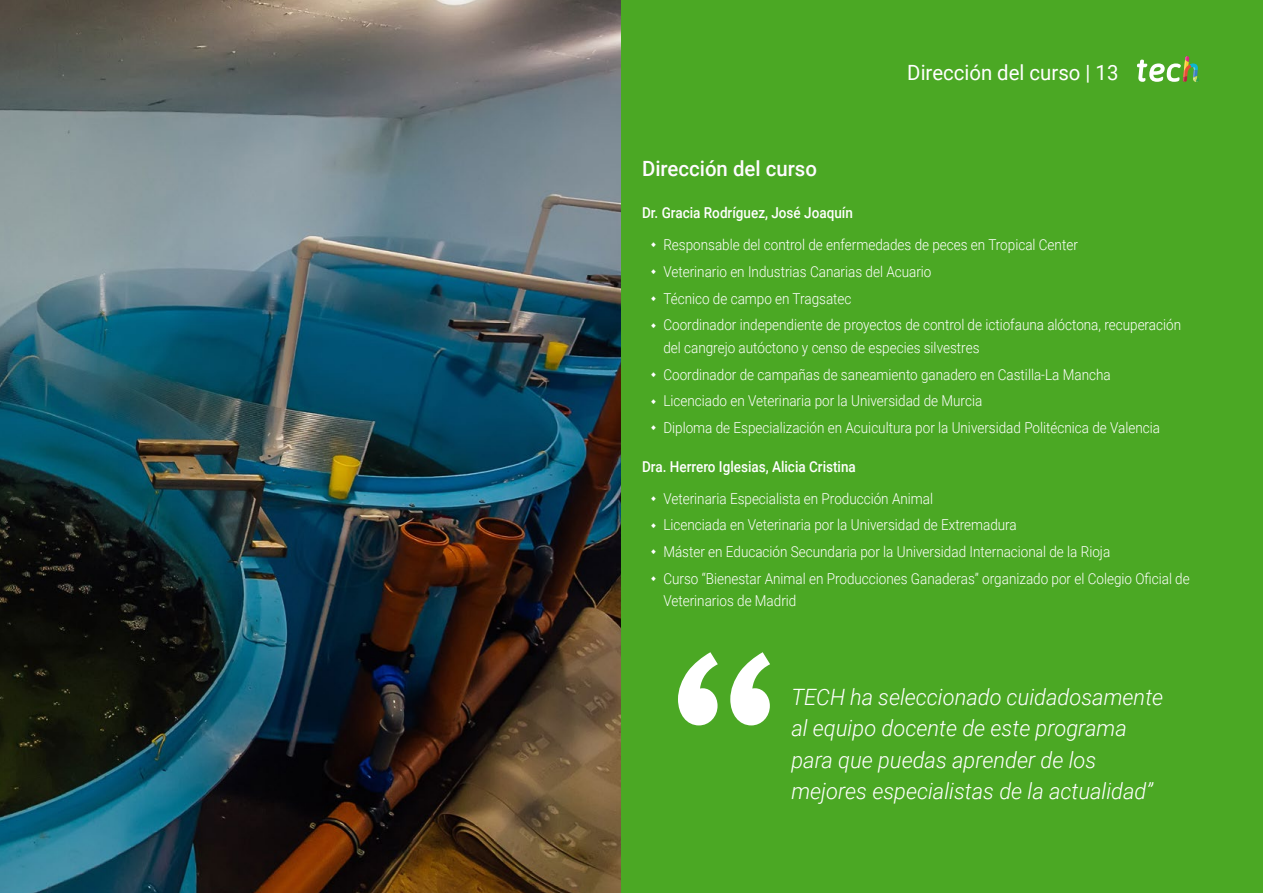
<style>
.page{position:relative;width:1263px;height:893px;background:#fff}
.page>*{position:absolute;margin:0;border:0;box-sizing:border-box;transform-origin:0 0}
.t1{font:italic 300 22.5px/31.5px "Roboto";color:#fff}
.t2{font:21px "Roboto";color:#fff}
.t3{font:500 21px "Roboto";color:#fffbff}
.t4{font:300 15px/26.7px "Roboto";color:#fff;scale:.9 1}
.t5{font:500 15px "Roboto";color:#fff;scale:.9 1}
</style>
<div class="page">
<div style="left:621px;top:0;width:642px;height:893px;background:#4ba824"></div>
<img style="left:0;top:0;width:621px;height:893px">
<svg style="left:678px;top:652px;width:92px;height:73px"></svg>
<svg style="left:1137px;top:56px;width:62px;height:26px"></svg>
<h2 class="t2" style="left:907px;top:57px;width:213px">Dirección del curso | 13</h2>
<h2 class="t3" style="left:642px;top:154px;width:176px">Dirección del curso</h2>
<p class="t5" style="left:642px;top:202px;width:236px">Dr. Gracia Rodríguez, José Joaquín</p>
<p class="t4" style="left:663px;top:231px;width:577px">Responsable del control de enfermedades de peces en Tropical Center<br>Veterinario en Industrias Canarias del Acuario<br>Técnico de campo en Tragsatec<br>Coordinador independiente de proyectos de control de ictiofauna alóctona, recuperación</p>
<p class="t4" style="left:663px;top:334px;width:553px">del cangrejo autóctono y censo de especies silvestres<br>Coordinador de campañas de saneamiento ganadero en Castilla-La Mancha Licenciado en Veterinaria por la Universidad de Murcia<br>Diploma de Especialización en Acuicultura por la Universidad Politécnica de Valencia</p>
<p class="t5" style="left:642px;top:456px;width:239px">Dra. Herrero Iglesias, Alicia Cristina</p>
<p class="t4" style="left:663px;top:484px;width:586px">Veterinaria Especialista en Producción Animal<br>Licenciada en Veterinaria por la Universidad de Extremadura<br>Máster en Educación Secundaria por la Universidad Internacional de la Rioja<br>Curso “Bienestar Animal en Producciones Ganaderas” organizado por el Colegio Oficial de</p>
<p class="t4" style="left:663px;top:587px;width:149px">Veterinarios de Madrid</p>
<h1 class="t1" style="left:791px;top:680px;width:373px">TECH ha seleccionado cuidadosamente al equipo docente de este programa para que puedas aprender de los mejores especialistas de la actualidad”</h1>
</div>
